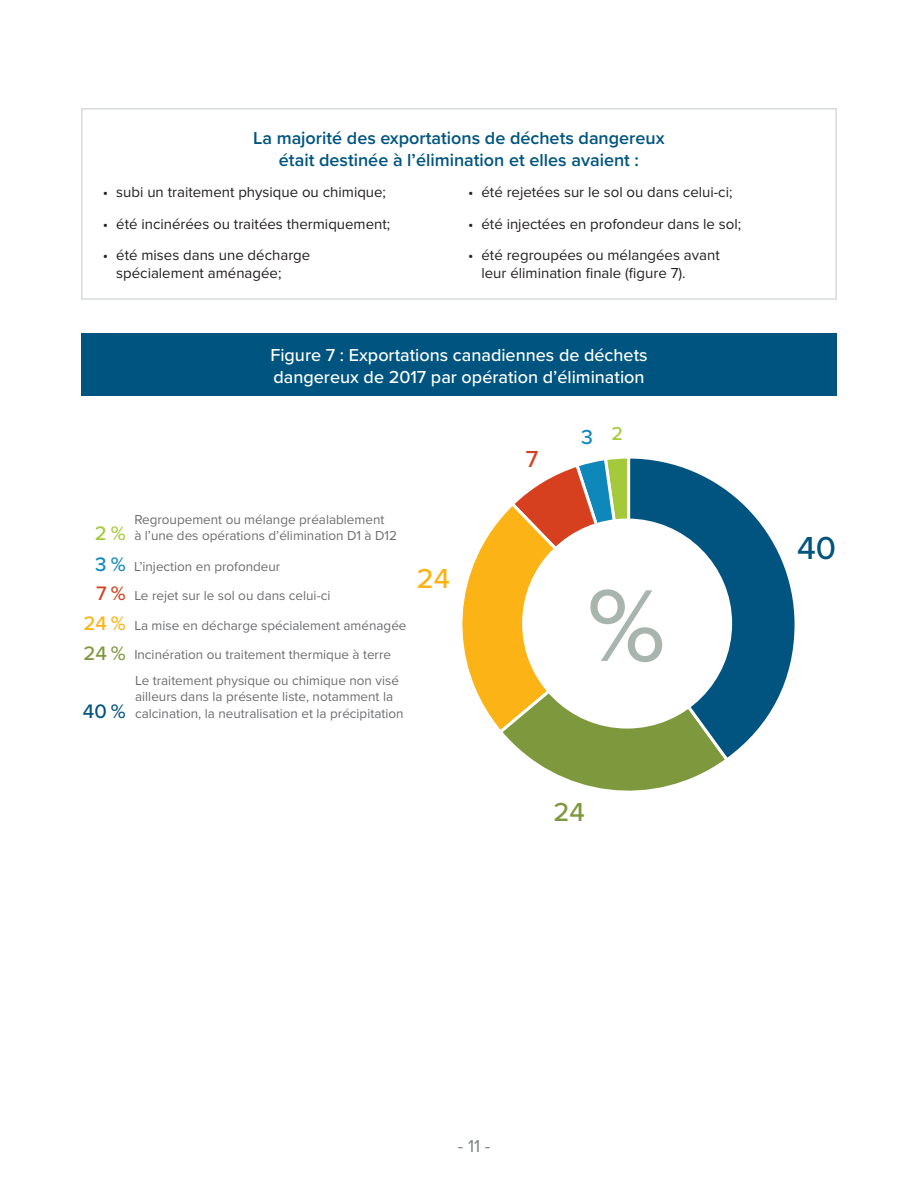
<style>
.page{position:relative;width:918px;height:1188px;background:#fff}
.page>*{position:absolute;margin:0;border:0;box-sizing:border-box;transform-origin:0 0}
.t1{font:500 105.75px "Proxima Nova";color:#a8b5af}
.t2{font:500 33px "Proxima Nova";color:#00547f}
.t3{font:500 28.5px "Proxima Nova";color:#fbb316}
.t4{font:500 27px "Proxima Nova";color:#7e983e}
.t5{font:500 24px "Proxima Nova";color:#d6401f}
.t6{font:500 21px "Proxima Nova";color:#0e87bb}
.t7{font:500 20.25px "Proxima Nova";color:#00547f}
.t8{font:500 20.25px "Proxima Nova";color:#a4ca3b}
.Table{font:600 18px/21.6px "Proxima Nova";color:#005580;text-align:center}
.t9{font:500 18px/21.6px "Proxima Nova";color:#fff}
.t10{font:18px "Proxima Nova";color:#7c8481}
.t11{font:15px/18px "Proxima Nova";color:#231f20}
.t12{font:13.5px/16.2px "Proxima Nova";color:#6c6d70}
.s1{font-weight:500;font-size:20.25px;color:#0e87bb}
.s2{font-weight:500;font-size:20.25px;color:#d6401f}
.s3{font-weight:500;font-size:20.25px;color:#fbb316}
.s4{font-weight:500;font-size:20.25px;color:#7e983e}
</style>
<div class="page">
<div style="left:81px;top:108px;width:756px;height:192px;border:2px solid #d9dcdc"></div>
<div style="left:81px;top:334px;width:756px;height:62px;background:#005580"></div>
<svg style="left:462px;top:458px;width:162px;height:266px"></svg>
<svg style="left:496px;top:620px;width:222px;height:171px"></svg>
<svg style="left:624px;top:458px;width:171px;height:306px"></svg>
<div style="left:522px;top:519px;width:210px;height:210px;background:#fff;border-radius:50%"></div>
<p class="Table" style="left:253px;top:127px;width:413px">La majorité des exportations de déchets dangereux était destinée à l’élimination et elles avaient :</p>
<p class="t11" style="left:103px;top:183px;width:285px">• subi un traitement physique ou chimique;</p>
<p class="t11" style="left:103px;top:215px;width:289px">• été incinérées ou traitées thermiquement;</p>
<p class="t11" style="left:116px;top:246px;width:196px;text-indent:-14px">• été mises dans une décharge spécialement aménagée;</p>
<p class="t11" style="left:468px;top:183px;width:266px">• été rejetées sur le sol ou dans celui-ci;</p>
<p class="t11" style="left:468px;top:215px;width:275px">• été injectées en profondeur dans le sol;</p>
<p class="t11" style="left:482px;top:246px;width:240px;text-indent:-14px">• été regroupées ou mélangées avant leur élimination finale (figure 7).</p>
<p class="t9" style="left:270px;top:344px;width:379px">Figure 7 : Exportations canadiennes de déchets dangereux de 2017 par opération d’élimination</p>
<p class="t8" style="left:95px;top:519px;width:32px">2 %</p>
<p class="t12" style="left:134px;top:511px;width:264px">Regroupement ou mélange préalablement<br>à l’une des opérations d’élimination D1 à D12</p>
<p class="t12" style="left:95px;top:558px;width:187px"><span class="s1">3 %</span> L’injection en profondeur</p>
<p class="t12" style="left:83px;top:581px;width:325px;line-height:29.1px;text-indent:13px"><span class="s2">7 %</span> Le rejet sur le sol ou dans celui-ci<br><span class="s3">24 %</span> La mise en décharge spécialement aménagée</p>
<p class="t12" style="left:83px;top:646px;width:309px"><span class="s4">24 %</span> Incinération ou traitement thermique à terre</p>
<p class="t7" style="left:83px;top:696px;width:44px">40%</p>
<p class="t12" style="left:135px;top:672px;width:270px">Le traitement physique ou chimique non visé ailleurs dans la présente liste, notamment la calcination, la neutralisation et la précipitation</p>
<p class="t3" style="left:417px;top:557px;width:35px">24</p>
<p class="t5" style="left:526px;top:441px;width:14px">7</p>
<p class="t6" style="left:581px;top:421px;width:43px">3 <sup>2</sup></p>
<p class="t1" style="left:587px;top:547px;width:80px">%</p>
<p class="t4" style="left:553px;top:791px;width:33px">24</p>
<p class="t2" style="left:797px;top:524px;width:41px">40</p>
<h3 class="t10" style="left:458px;top:1136px;width:34px">- 11 -</h3>
</div>
